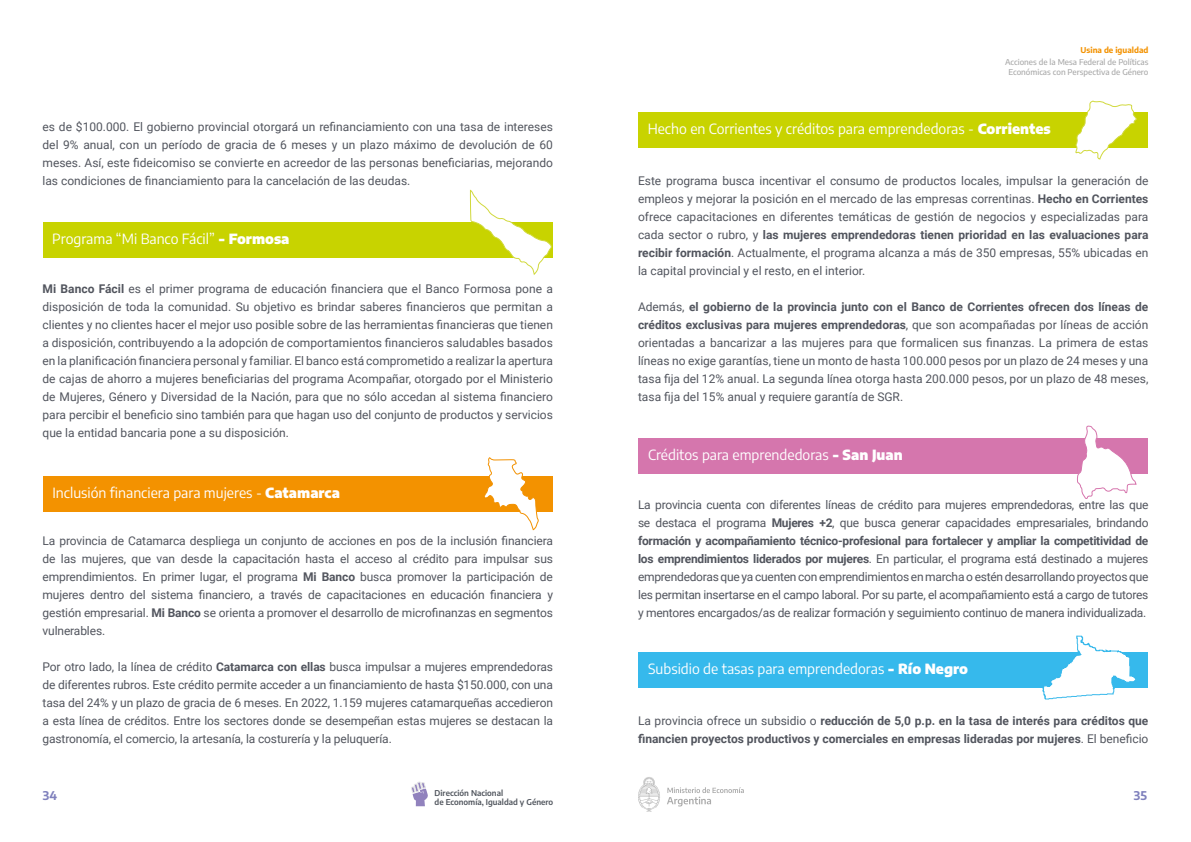
<style>
.page{position:relative;width:1191px;height:842px;background:#fff}
.page>*{position:absolute;margin:0;border:0;box-sizing:border-box;transform-origin:0 0}
.t1{font:14px "Encode Sans";color:#fff}
.t2{font:12px/18px "Roboto";color:#52555e;text-align:justify}
.t3{font:700 12px/18px "Roboto";color:#52555e}
.t4{font:700 12px "Encode Sans";color:#8081bd}
.t5{font:500 8px/9.6px "Encode Sans";color:#ababab;text-align:center}
.t6{font:600 8px/9px "Encode Sans";color:#4f545c}
.t7{font:700 8px "Encode Sans";color:#f39200}
.s1{font-weight:900}
.s2{font-weight:700}
.s3{font-weight:400}
</style>
<div class="page">
<svg style="left:411px;top:782px;width:17px;height:24px"></svg>
<svg style="left:667px;top:787px;width:77px;height:19px"></svg>
<svg style="left:638px;top:777px;width:22px;height:35px"></svg>
<div style="left:43px;top:477px;width:509px;height:35px;background:#f39200"></div>
<svg style="left:483px;top:457px;width:56px;height:74px"></svg>
<div style="left:43px;top:222px;width:509px;height:35px;background:#c8d300"></div>
<svg style="left:469px;top:189px;width:84px;height:86px"></svg>
<div style="left:638px;top:112px;width:509px;height:35px;background:#c8d300"></div>
<svg style="left:1074px;top:100px;width:64px;height:60px"></svg>
<div style="left:639px;top:438px;width:509px;height:35px;background:#d576ad"></div>
<div style="left:639px;top:652px;width:509px;height:35px;background:#36b9ec"></div>
<svg style="left:1076px;top:425px;width:61px;height:74px"></svg>
<svg style="left:1042px;top:635px;width:95px;height:65px"></svg>
<p class="t7" style="left:1080px;top:44px;width:69px">Usina de igualdad</p>
<p class="t5" style="left:1005px;top:57px;width:145px">Acciones de la Mesa Federal de Políticas<br>Económicas con Perspectiva de Género</p>
<p class="t2" style="left:43px;top:118px;width:512px">es de $100.000. El gobierno provincial otorgará un refinanciamiento con una tasa de intereses del 9% anual, con un período de gracia de 6 meses y un plazo máximo de devolución de 60 meses. Así, este fideicomiso se convierte en acreedor de las personas beneficiarias, mejorando las condiciones de financiamiento para la cancelación de las deudas.</p>
<p class="t1" style="left:647px;top:119px;width:404px">Hecho en Corrientes y créditos para emprendedoras - <span class="s1">Corrientes</span></p>
<p class="t2" style="left:638px;top:172px;width:512px">Este programa busca incentivar el consumo de productos locales, impulsar la generación de empleos y mejorar la posición en el mercado de las empresas correntinas. <span class="s2">Hecho en Corrientes </span>ofrece capacitaciones en diferentes temáticas de gestión de negocios y especializadas para cada sector o rubro, y <span class="s2">las mujeres emprendedoras tienen prioridad en las evaluaciones para recibir formación</span>. Actualmente, el programa alcanza a más de 350 empresas, 55% ubicadas en la capital provincial y el resto, en el interior.</p>
<p class="t2" style="left:638px;top:298px;width:512px">Además, <span class="s2">el gobierno de la provincia junto con el Banco de Corrientes ofrecen dos líneas de créditos exclusivas para mujeres emprendedoras</span>, que son acompañadas por líneas de acción orientadas a bancarizar a las mujeres para que formalicen sus finanzas. La primera de estas líneas no exige garantías, tiene un monto de hasta 100.000 pesos por un plazo de 24 meses y una tasa fija del 12% anual. La segunda línea otorga hasta 200.000 pesos, por un plazo de 48 meses, tasa fija del 15% anual y requiere garantía de SGR.</p>
<p class="t1" style="left:52px;top:229px;width:239px">Programa “Mi Banco Fácil” <span class="s1">- Formosa</span></p>
<p class="t2" style="left:43px;top:280px;width:512px"><span class="s2">Mi Banco Fácil</span> es el primer programa de educación financiera que el Banco Formosa pone a disposición de toda la comunidad. Su objetivo es brindar saberes financieros que permitan a clientes y no clientes hacer el mejor uso posible sobre de las herramientas financieras que tienen a disposición, contribuyendo a la adopción de comportamientos financieros saludables basados en la planificación financiera personal y familiar. El banco está comprometido a realizar la apertura de cajas de ahorro a mujeres beneficiarias del programa Acompañar, otorgado por el Ministerio de Mujeres, Género y Diversidad de la Nación, para que no sólo accedan al sistema financiero para percibir el beneficio sino también para que hagan uso del conjunto de productos y servicios que la entidad bancaria pone a su disposición.</p>
<p class="t1" style="left:52px;top:483px;width:289px">Inclusión financiera para mujeres - <span class="s1">Catamarca</span></p>
<p class="t2" style="left:43px;top:532px;width:512px">La provincia de Catamarca despliega un conjunto de acciones en pos de la inclusión financiera de las mujeres, que van desde la capacitación hasta el acceso al crédito para impulsar sus emprendimientos. En primer lugar, el programa <span class="s2">Mi Banco</span> busca promover la participación de mujeres dentro del sistema financiero, a través de capacitaciones en educación financiera y gestión empresarial. <span class="s2">Mi Banco</span> se orienta a promover el desarrollo de microfinanzas en segmentos vulnerables.</p>
<p class="t2" style="left:43px;top:658px;width:512px">Por otro lado, la línea de crédito <span class="s2">Catamarca con ellas</span> busca impulsar a mujeres emprendedoras de diferentes rubros. Este crédito permite acceder a un financiamiento de hasta $150.000, con una tasa del 24% y un plazo de gracia de 6 meses. En 2022, 1.159 mujeres catamarqueñas accedieron a esta línea de créditos. Entre los sectores donde se desempeñan estas mujeres se destacan la gastronomía, el comercio, la artesanía, la costurería y la peluquería.</p>
<p class="t1" style="left:648px;top:445px;width:256px">Créditos para emprendedoras <span class="s1">- San Juan</span></p>
<p class="t2" style="left:638px;top:496px;width:512px">La provincia cuenta con diferentes líneas de crédito para mujeres emprendedoras, entre las que se destaca el programa <span class="s2">Mujeres +2</span>, que busca generar capacidades empresariales, brindando <span class="s2">formación y acompañamiento técnico-profesional para fortalecer y ampliar la competitividad de los emprendimientos liderados por mujeres</span>. En particular, el programa está destinado a mujeres emprendedoras que ya cuenten con emprendimientos en marcha o estén desarrollando proyectos que les permitan insertarse en el campo laboral. Por su parte, el acompañamiento está a cargo de tutores y mentores encargados/as de realizar formación y seguimiento continuo de manera individualizada.</p>
<p class="t1" style="left:648px;top:659px;width:321px">Subsidio de tasas para emprendedoras <span class="s1">- Río Negro</span></p>
<p class="t3" style="left:638px;top:712px;width:512px"><span class="s3">La provincia ofrece un subsidio o</span> reducción de 5,0 p.p. en la tasa de interés para créditos que financien proyectos productivos y comerciales en empresas lideradas por mujeres<span class="s3">. El beneficio</span></p>
<p class="t6" style="left:434px;top:788px;width:120px">Dirección Nacional<br>de Economía, Igualdad y Género</p>
<p class="t4" style="left:43px;top:787px;width:16px">34</p>
<p class="t4" style="left:1134px;top:787px;width:15px">35</p>
</div>
